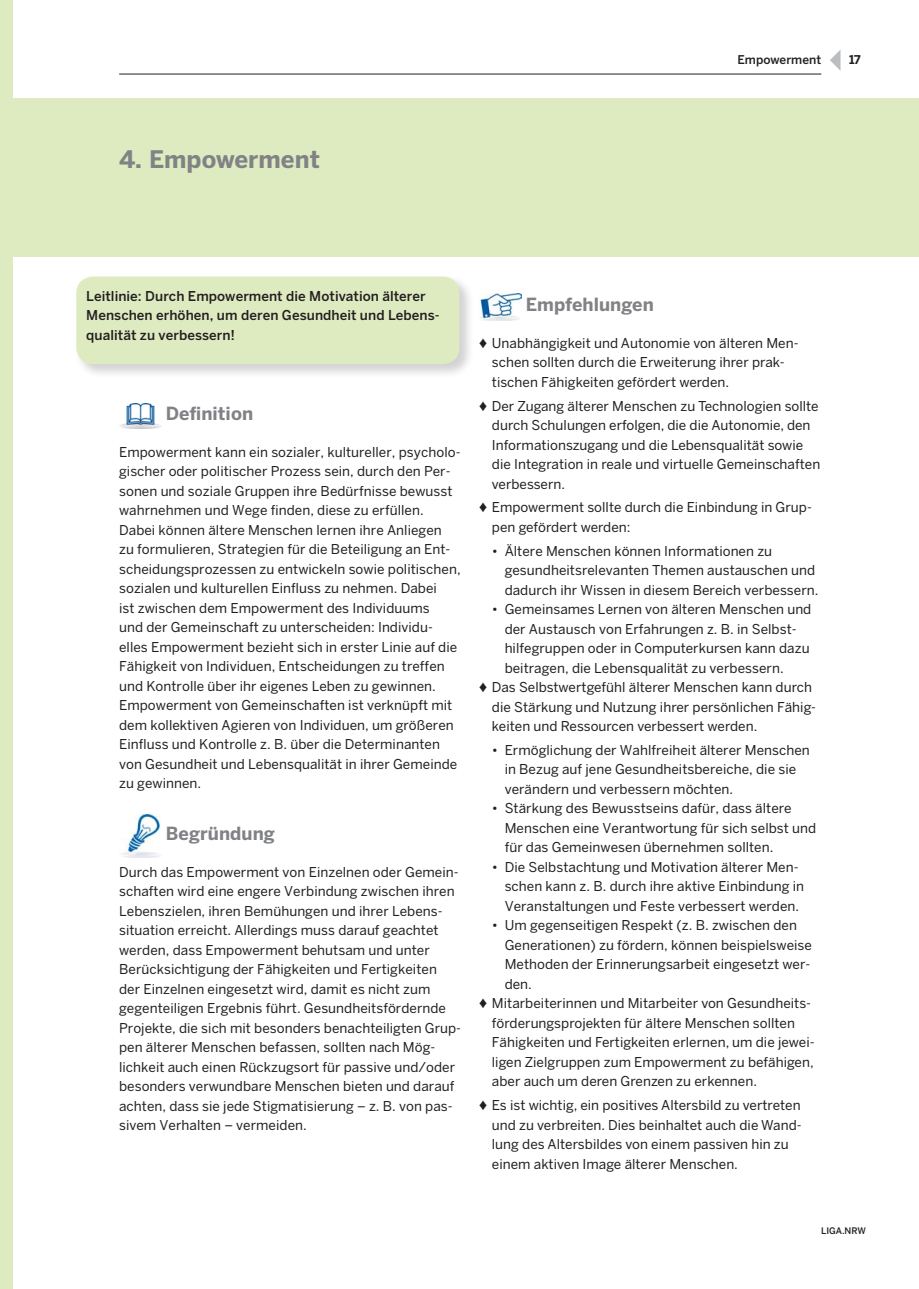
<style>
.page{position:relative;width:919px;height:1289px;background:#fff}
.page>*{position:absolute;margin:0;border:0;box-sizing:border-box;transform-origin:0 0}
.t1{font:700 24px "Benton Sans";letter-spacing:.005em;color:#808285}
.t2{font:700 18px "Benton Sans";letter-spacing:.005em;color:#808285}
.t3{font:13.5px/19.5px "Benton Sans";letter-spacing:.005em;color:#231f20}
.t4{font:500 13.5px/19.5px "Benton Sans";letter-spacing:.005em;color:#231f20}
.t5{font:500 12px "Benton Sans";letter-spacing:.005em;color:#231f20}
.t6{font:700 12px "Benton Sans";color:#231f20}
.t7{font:500 9px "Benton Sans";letter-spacing:.005em;color:#231f20}
</style>
<div class="page">
<div style="left:0;top:0;width:13px;height:1288px;background:#deebc1"></div>
<hr style="left:119px;top:74px;width:702px;height:1px;background:#231f20">
<svg style="left:830px;top:50px;width:10px;height:20px"></svg>
<div style="left:14px;top:98px;width:904px;height:159px;background:#deebc1"></div>
<img style="left:119px;top:403px;width:43px;height:25px">
<img style="left:120px;top:814px;width:41px;height:43px">
<img style="left:479px;top:293px;width:42px;height:28px">
<div style="left:74px;top:275px;width:400px;height:104px;background:#231f20;opacity:.2"></div>
<div style="left:76px;top:276px;width:383px;height:88px;background:#deebc1;border-radius:17px"></div>
<h1 class="t1" style="left:119px;top:144px;width:202px">4. Empowerment</h1>
<p class="t5" style="left:737px;top:53px;width:85px">Empowerment</p>
<p class="t6" style="left:849px;top:53px;width:13px">17</p>
<p class="t4" style="left:86px;top:286px;width:355px">Leitlinie: Durch Empowerment die Motivation älterer<br>Menschen erhöhen, um deren Gesundheit und Lebens&shy;qualität zu verbessern!</p>
<h2 class="t2" style="left:166px;top:403px;width:89px">Definition</h2>
<p class="t3" style="left:119px;top:442px;width:343px">Empowerment kann ein sozialer, kultureller, psycholo&shy;gischer oder politischer Prozess sein, durch den Per&shy;sonen und soziale Gruppen ihre Bedürfnisse bewusst wahrnehmen und Wege finden, diese zu erfüllen.<br>Dabei können ältere Menschen lernen ihre Anliegen<br>zu formulieren, Strategien für die Beteiligung an Ent&shy;scheidungsprozessen zu entwickeln sowie politischen, sozialen und kulturellen Einfluss zu nehmen. Dabei<br>ist zwischen dem Empowerment des Individuums<br>und der Gemeinschaft zu unterscheiden: Individu&shy;elles Empowerment bezieht sich in erster Linie auf die Fähigkeit von Individuen, Entscheidungen zu treffen und Kontrolle über ihr eigenes Leben zu gewinnen.<br>Empowerment von Gemeinschaften ist verknüpft mit dem kollektiven Agieren von Individuen, um größeren Einfluss und Kontrolle z. B. über die Determinanten von Gesundheit und Lebensqualität in ihrer Gemeinde zu gewinnen.</p>
<h2 class="t2" style="left:166px;top:823px;width:110px">Begründung</h2>
<p class="t3" style="left:119px;top:862px;width:343px">Durch das Empowerment von Einzelnen oder Gemein&shy;schaften wird eine engere Verbindung zwischen ihren Lebenszielen, ihren Bemühungen und ihrer Lebens&shy;situation erreicht. Allerdings muss darauf geachtet werden, dass Empowerment behutsam und unter Berücksichtigung der Fähigkeiten und Fertigkeiten der Einzelnen eingesetzt wird, damit es nicht zum gegenteiligen Ergebnis führt. Gesundheitsfördernde Projekte, die sich mit besonders benachteiligten Grup&shy;pen älterer Menschen befassen, sollten nach Mög&shy;lichkeit auch einen Rückzugsort für passive und/oder besonders verwundbare Menschen bieten und darauf achten, dass sie jede Stigmatisierung – z. B. von pas&shy;sivem Verhalten – vermeiden.</p>
<h2 class="t2" style="left:526px;top:294px;width:129px">Empfehlungen</h2>
<p class="t3" style="left:492px;top:333px;width:308px;text-indent:-13px">♦ Unabhängigkeit und Autonomie von älteren Men&shy;schen sollten durch die Erweiterung ihrer prak&shy;tischen Fähigkeiten gefördert werden.</p>
<p class="t3" style="left:492px;top:396px;width:330px;text-indent:-13px">♦ Der Zugang älterer Menschen zu Technologien sollte durch Schulungen erfolgen, die die Autonomie, den Informationszugang und die Lebensqualität sowie die Integration in reale und virtuelle Gemeinschaften verbessern.</p>
<p class="t3" style="left:492px;top:497px;width:321px;text-indent:-13px">♦ Empowerment sollte durch die Einbindung in Grup&shy;pen gefördert werden:</p>
<p class="t3" style="left:504px;top:540px;width:315px;text-indent:-13px">• Ältere Menschen können Informationen zu gesundheitsrelevanten Themen austauschen und dadurch ihr Wissen in diesem Bereich verbessern.</p>
<p class="t3" style="left:492px;top:599px;width:321px">• Gemeinsames Lernen von älteren Menschen und</p>
<p class="t3" style="left:504px;top:618px;width:293px">der Austausch von Erfahrungen z. B. in Selbst-</p>
<p class="t3" style="left:504px;top:638px;width:306px">hilfegruppen oder in Computerkursen kann dazu</p>
<p class="t3" style="left:504px;top:657px;width:280px">beitragen, die Lebensqualität zu verbessern.</p>
<p class="t3" style="left:479px;top:677px;width:334px">♦ Das Selbstwertgefühl älterer Menschen kann durch</p>
<p class="t3" style="left:492px;top:696px;width:325px">die Stärkung und Nutzung ihrer persönlichen Fähig-</p>
<p class="t3" style="left:492px;top:716px;width:267px">keiten und Ressourcen verbessert werden.</p>
<p class="t3" style="left:504px;top:740px;width:307px;text-indent:-13px">• Ermöglichung der Wahlfreiheit älterer Menschen in Bezug auf jene Gesundheitsbereiche, die sie verändern und verbessern möchten.</p>
<p class="t3" style="left:504px;top:798px;width:313px;text-indent:-13px">• Stärkung des Bewusstseins dafür, dass ältere<br>Menschen eine Verantwortung für sich selbst und für das Gemeinwesen übernehmen sollten.</p>
<p class="t3" style="left:504px;top:857px;width:301px;text-indent:-13px">• Die Selbstachtung und Motivation älterer Men&shy;schen kann z. B. durch ihre aktive Einbindung in<br>Veranstaltungen und Feste verbessert werden.</p>
<p class="t3" style="left:492px;top:915px;width:306px">• Um gegenseitigen Respekt (z. B. zwischen den</p>
<p class="t3" style="left:504px;top:935px;width:309px">Generationen) zu fördern, können beispielsweise</p>
<p class="t3" style="left:504px;top:954px;width:307px">Methoden der Erinnerungsarbeit eingesetzt wer-</p>
<p class="t3" style="left:504px;top:974px;width:29px">den.</p>
<p class="t3" style="left:479px;top:993px;width:333px">♦ Mitarbeiterinnen und Mitarbeiter von Gesundheits-</p>
<p class="t3" style="left:492px;top:1013px;width:304px">förderungsprojekten für ältere Menschen sollten</p>
<p class="t3" style="left:492px;top:1032px;width:324px">Fähigkeiten und Fertigkeiten erlernen, um die jewei-</p>
<p class="t3" style="left:492px;top:1052px;width:323px">ligen Zielgruppen zum Empowerment zu befähigen,</p>
<p class="t3" style="left:492px;top:1071px;width:266px">aber auch um deren Grenzen zu erkennen.</p>
<p class="t3" style="left:492px;top:1095px;width:311px;text-indent:-13px">♦ Es ist wichtig, ein positives Altersbild zu vertreten und zu verbreiten. Dies beinhaltet auch die Wand&shy;lung des Altersbildes von einem passiven hin zu einem aktiven Image älterer Menschen.</p>
<p class="t7" style="left:821px;top:1225px;width:46px">LIGA.NRW</p>
</div>
